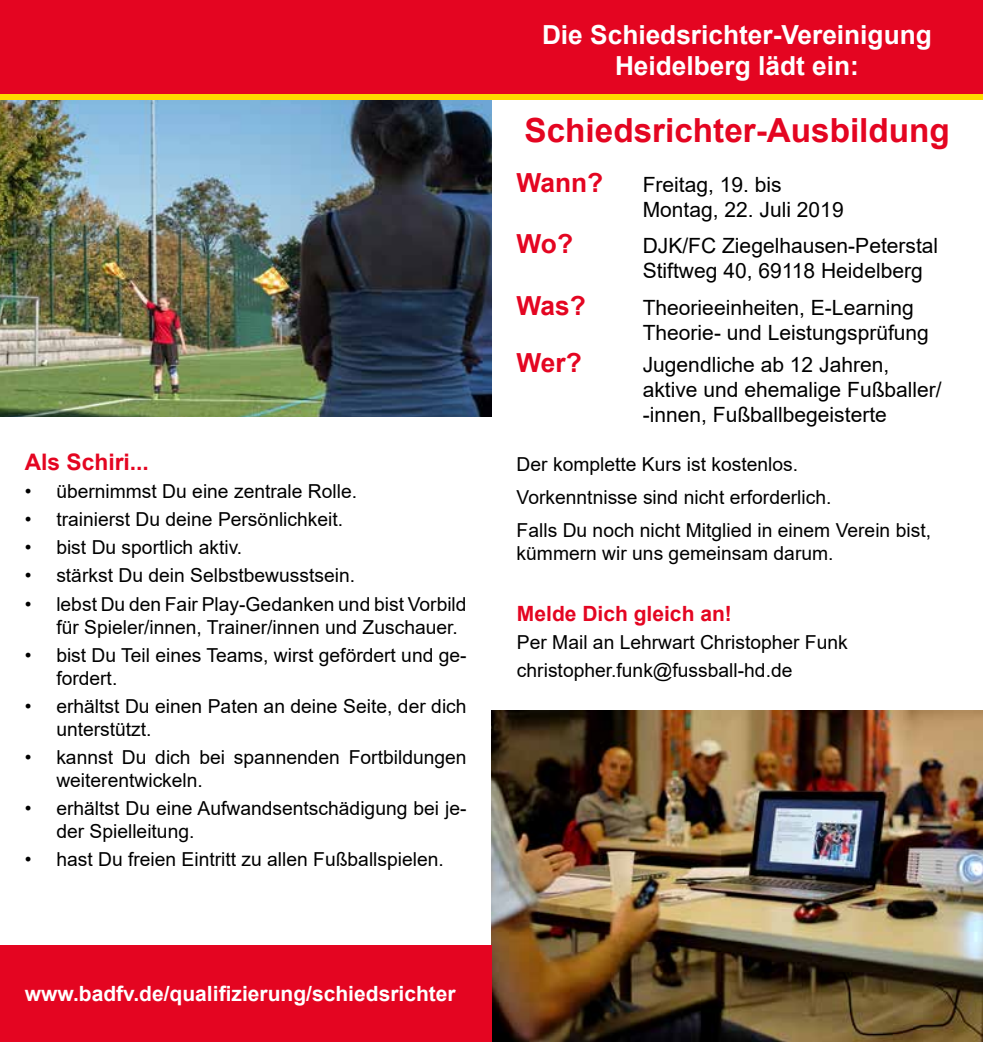
<style>
.page{position:relative;width:983px;height:1042px;background:#fff}
.page>*{position:absolute;margin:0;border:0;box-sizing:border-box;transform-origin:0 0}
.t1{font:700 33.25px "Arial";color:#e40521}
.t2{font:700 26.25px/31.5px "Arial";color:#fff;text-align:center}
.t3{font:700 26.25px "Arial";letter-spacing:-.01em;color:#e40521}
.t4{font:700 22.75px "Arial";color:#e40521}
.t5{font:21px/25.2px "Arial";color:#000}
.t6{font:700 21px "Arial";color:#fff}
.t7{font:700 21px "Arial";color:#e40521}
.t8{font:19.25px/23.1px "Arial";color:#000}
</style>
<div class="page">
<div style="left:0;top:0;width:982px;height:96px;background:#e40521"></div>
<img style="left:491px;top:710px;width:491px;height:332px">
<img style="left:0;top:100px;width:491px;height:317px">
<div style="left:0;top:945px;width:491px;height:97px;background:#e40521"></div>
<div style="left:0;top:94px;width:982px;height:6px;background:#ffda00"></div>
<p class="t4" style="left:25px;top:446px;width:125px">Als Schiri...</p>
<p class="t8" style="left:25px;top:480px;width:334px">• übernimmst Du eine zentrale Rolle.</p>
<p class="t8" style="left:25px;top:508px;width:320px">• trainierst Du deine Persönlichkeit.</p>
<p class="t8" style="left:25px;top:536px;width:219px">• bist Du sportlich aktiv.</p>
<p class="t8" style="left:25px;top:564px;width:331px">• stärkst Du dein Selbstbewusstsein.</p>
<p class="t8" style="left:56px;top:592px;width:411px;text-indent:-31px">• lebst Du den Fair Play-Gedanken und bist Vorbild für Spieler/innen, Trainer/innen und Zuschauer.</p>
<p class="t8" style="left:56px;top:643px;width:411px;text-indent:-31px">• bist Du Teil eines Teams, wirst gefördert und ge&shy;fordert.</p>
<p class="t8" style="left:56px;top:694px;width:411px;text-indent:-31px">• erhältst Du einen Paten an deine Seite, der dich unterstützt.</p>
<p class="t8" style="left:56px;top:745px;width:411px;text-indent:-31px">• kannst Du dich bei spannenden Fortbildungen weiterentwickeln.</p>
<p class="t8" style="left:56px;top:797px;width:411px;text-indent:-31px">• erhältst Du eine Aufwandsentschädigung bei je&shy;der Spielleitung.</p>
<p class="t8" style="left:25px;top:848px;width:420px">• hast Du freien Eintritt zu allen Fußballspielen.</p>
<p class="t6" style="left:25px;top:979px;width:432px">www.badfv.de/qualifizierung/schiedsrichter</p>
<h2 class="t2" style="left:542px;top:19px;width:391px">Die Schiedsrichter-Vereinigung<br>Heidelberg lädt ein:</h2>
<h1 class="t1" style="left:524px;top:107px;width:426px">Schiedsrichter-Ausbildung</h1>
<h2 class="t3" style="left:516px;top:164px;width:88px">Wann?</h2>
<p class="t5" style="left:642px;top:171px;width:202px">Freitag, 19. bis<br>Montag, 22. Juli 2019</p>
<h2 class="t3" style="left:516px;top:225px;width:58px">Wo?</h2>
<p class="t5" style="left:642px;top:233px;width:297px">DJK/FC Ziegelhausen-Peterstal<br>Stiftweg 40, 69118 Heidelberg</p>
<h2 class="t3" style="left:516px;top:287px;width:71px">Was?</h2>
<p class="t5" style="left:642px;top:295px;width:287px">Theorieeinheiten, E-Learning<br>Theorie- und Leistungsprüfung</p>
<h2 class="t3" style="left:516px;top:344px;width:67px">Wer?</h2>
<p class="t5" style="left:642px;top:351px;width:300px">Jugendliche ab 12 Jahren, aktive und ehemalige Fußballer/ -innen, Fußballbegeisterte</p>
<p class="t8" style="left:516px;top:448px;width:416px;line-height:33.1px">Der komplette Kurs ist kostenlos.<br>Vorkenntnisse sind nicht erforderlich.<br>Falls Du noch nicht Mitglied in einem Verein bist,</p>
<p class="t8" style="left:516px;top:542px;width:318px">kümmern wir uns gemeinsam darum.</p>
<p class="t7" style="left:517px;top:599px;width:216px">Melde Dich gleich an!</p>
<p class="t8" style="left:517px;top:628px;width:332px;line-height:28px">Per Mail an Lehrwart Christopher Funk christopher.funk@fussball-hd.de</p>
</div>
